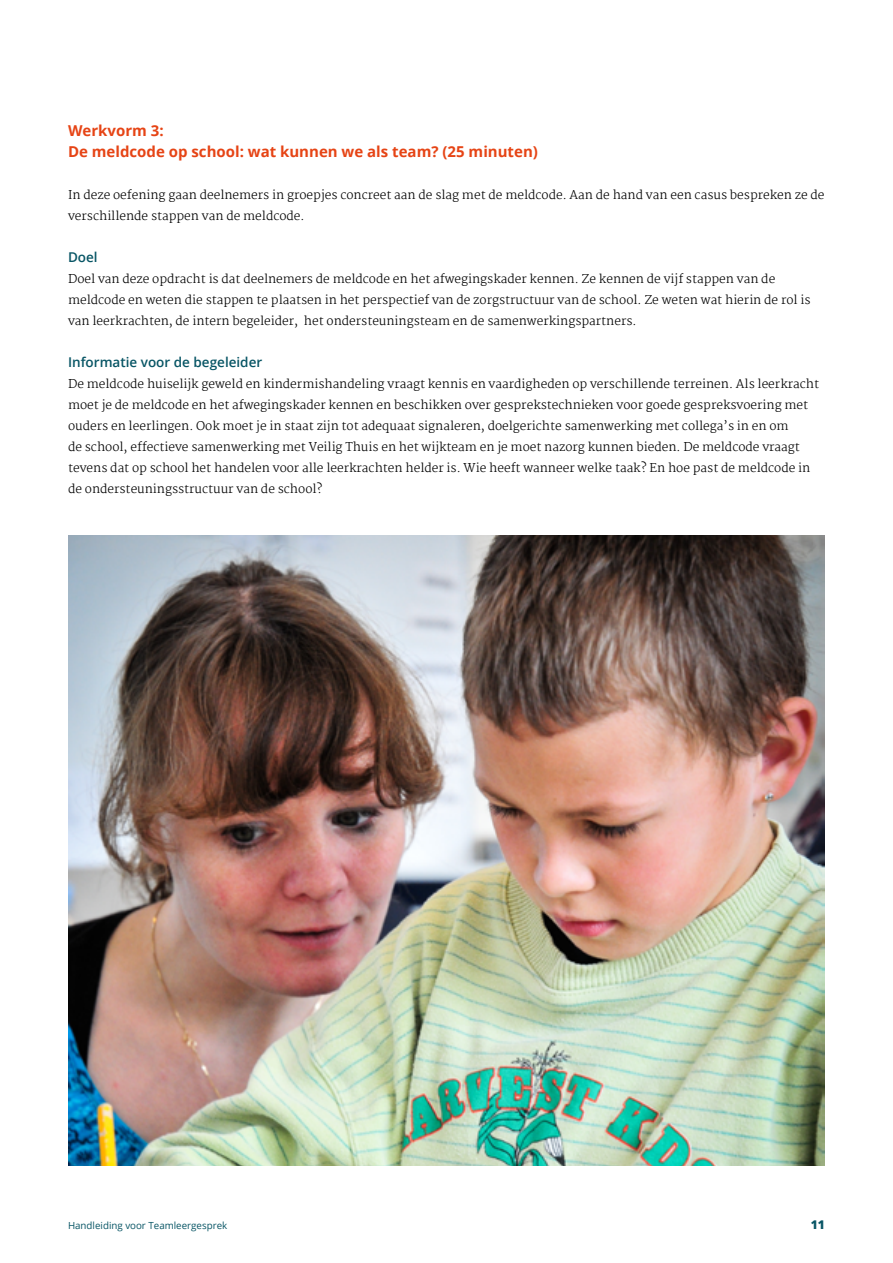
<style>
.page{position:relative;width:893px;height:1263px;background:#fff}
.page>*{position:absolute;margin:0;border:0;box-sizing:border-box;transform-origin:0 0}
.paragraaf_H2{font:700 15px/21px "Open Sans";color:#e64415}
.Sub_paragraaf{font:600 13.5px "Open Sans";color:#085565}
.Body_schreef{font:300 12px/21px "Martel";color:#000}
.t1{font:800 12px "Open Sans";color:#085565}
.t2{font:9.75px "Open Sans";color:#085565}
</style>
<div class="page">
<img style="left:68px;top:535px;width:757px;height:630px">
<h2 class="paragraaf_H2" style="left:68px;top:120px;width:471px">Werkvorm 3:<br>De meldcode op school: wat kunnen we als team? (25 minuten)</h2>
<p class="Body_schreef" style="left:68px;top:184px;width:758px">In deze oefening gaan deelnemers in groepjes concreet aan de slag met de meldcode. Aan de hand van een casus bespreken ze de verschillende stappen van de meldcode.</p>
<p class="Sub_paragraaf" style="left:68px;top:248px;width:31px">Doel</p>
<p class="Body_schreef" style="left:68px;top:268px;width:744px">Doel van deze opdracht is dat deelnemers de meldcode en het afwegingskader kennen. Ze kennen de vijf stappen van de meldcode en weten die stappen te plaatsen in het perspectief van de zorgstructuur van de school. Ze weten wat hierin de rol is van leerkrachten, de intern begeleider, het ondersteuningsteam en de samenwerkingspartners.</p>
<p class="Sub_paragraaf" style="left:68px;top:353px;width:196px">Informatie voor de begeleider</p>
<p class="Body_schreef" style="left:68px;top:373px;width:752px">De meldcode huiselijk geweld en kindermishandeling vraagt kennis en vaardigheden op verschillende terreinen. Als leerkracht moet je de meldcode en het afwegingskader kennen en beschikken over gesprekstechnieken voor goede gespreksvoering met ouders en leerlingen. Ook moet je in staat zijn tot adequaat signaleren, doelgerichte samenwerking met collega’s in en om<br>de school, effectieve samenwerking met Veilig Thuis en het wijkteam en je moet nazorg kunnen bieden. De meldcode vraagt tevens dat op school het handelen voor alle leerkrachten helder is. Wie heeft wanneer welke taak? En hoe past de meldcode in de ondersteuningsstructuur van de school?</p>
<p class="t2" style="left:68px;top:1218px;width:161px">Handleiding voor Teamleergesprek</p>
<p class="t1" style="left:811px;top:1216px;width:16px">11</p>
</div>
